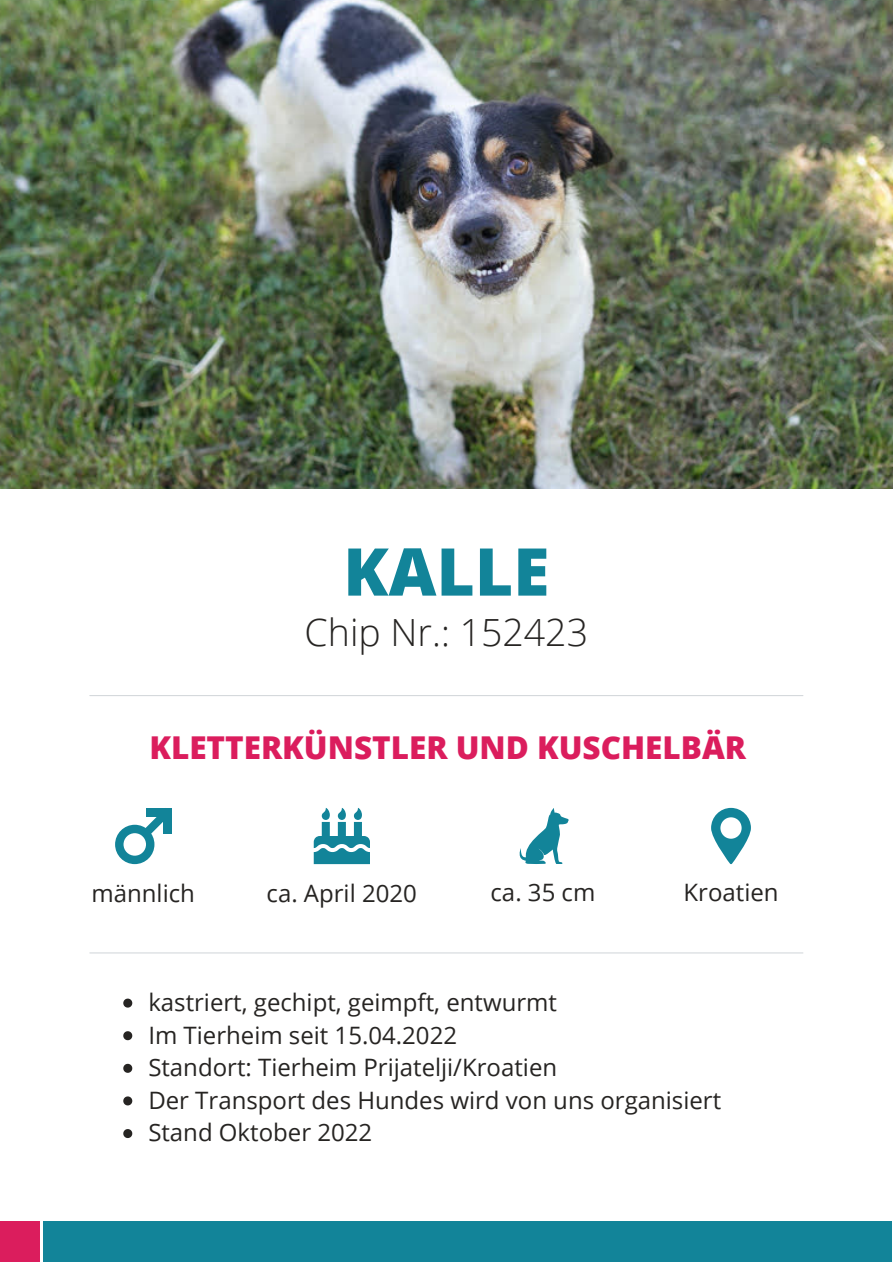
<style>
.page{position:relative;width:893px;height:1264px;background:#fff}
.page>*{position:absolute;margin:0;border:0;box-sizing:border-box;transform-origin:0 0}
.t1{font:800 66px "Open Sans";color:#128499}
.t2{font:300 37.5px "Open Sans";color:#262422}
.t3{font:800 31.5px "Open Sans";color:#db1d5d}
.t4{font:24px/32.5px "Open Sans";color:#262422}
</style>
<div class="page">
<hr style="left:90px;top:695px;width:712px;height:1px;background:#d5d9dc">
<svg style="left:314px;top:808px;width:56px;height:56px"></svg>
<svg style="left:519px;top:808px;width:50px;height:56px"></svg>
<svg style="left:711px;top:807px;width:39px;height:57px"></svg>
<hr style="left:90px;top:952px;width:712px;height:1px;background:#d5d9dc">
<img style="left:0;top:0;width:892px;height:489px">
<div style="left:43px;top:1221px;width:849px;height:41px;background:#128499"></div>
<svg style="left:123px;top:998px;width:9px;height:9px"></svg>
<svg style="left:123px;top:1031px;width:9px;height:9px"></svg>
<svg style="left:123px;top:1063px;width:9px;height:9px"></svg>
<svg style="left:123px;top:1096px;width:9px;height:9px"></svg>
<svg style="left:123px;top:1129px;width:9px;height:8px"></svg>
<div style="left:0;top:1221px;width:39px;height:41px;background:#db1d5d"></div>
<svg style="left:115px;top:816px;width:56px;height:48px"></svg>
<div style="left:163px;top:807px;width:8px;height:26px;background:#128499"></div>
<div style="left:146px;top:807px;width:25px;height:9px;background:#128499"></div>
<h1 class="t1" style="left:343px;top:525px;width:208px">KALLE</h1>
<h2 class="t2" style="left:304px;top:606px;width:285px">Chip Nr.: 152423</h2>
<h3 class="t3" style="left:149px;top:725px;width:598px">KLETTERKÜNSTLER UND KUSCHELBÄR</h3>
<p class="t4" style="left:91px;top:875px;width:105px">männlich</p>
<p class="t4" style="left:266px;top:875px;width:152px">ca. April 2020</p>
<p class="t4" style="left:490px;top:875px;width:106px">ca. 35 cm</p>
<p class="t4" style="left:683px;top:875px;width:96px">Kroatien</p>
<p class="t4" style="left:148px;top:985px;width:574px">kastriert, gechipt, geimpft, entwurmt<br>Im Tierheim seit 15.04.2022<br>Standort: Tierheim Prijatelji/Kroatien<br>Der Transport des Hundes wird von uns organisiert Stand Oktober 2022</p>
</div>
